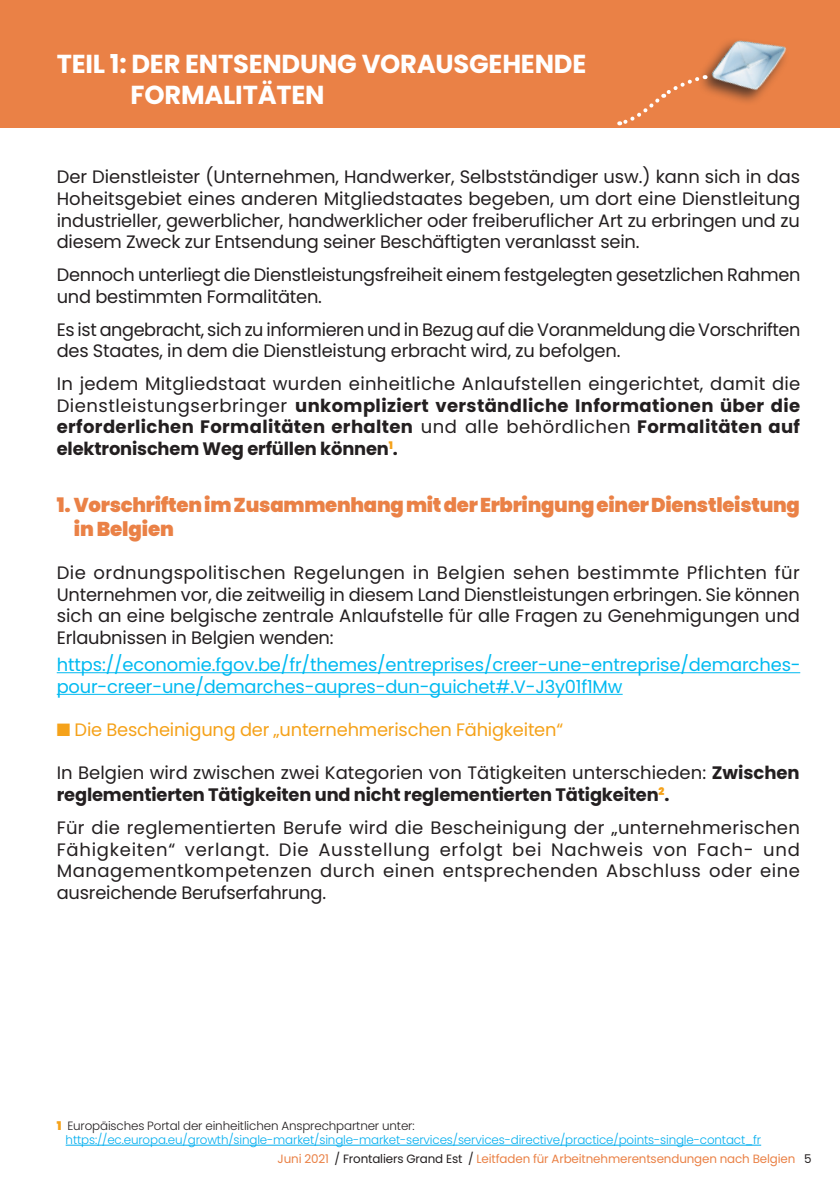
<style>
.page{position:relative;width:840px;height:1191px;background:#fff}
.page>*{position:absolute;margin:0;border:0;box-sizing:border-box;transform-origin:0 0}
.t1{font:700 26px/31.2px "Poppins";letter-spacing:-.01em;color:#fff}
.t2{font:900 20px/24px "Poppins";letter-spacing:-.015em;color:#ea8146}
.t3{font:18px/21.6px "Poppins";letter-spacing:-.01em;color:#231f20;text-align:justify}
.t4{font:700 18px/21.6px "Poppins";letter-spacing:-.01em;color:#231f20;text-align:justify}
.t5{font:18px/21.6px "Poppins";letter-spacing:-.005em;color:#00baf1}
.t6{font:18px "Poppins";letter-spacing:-.01em;color:#f5a21a}
.t7{font:300 12px/14.4px "Poppins";letter-spacing:-.01em;color:#00aeef}
.t8{font:12px "Poppins";letter-spacing:-.01em;color:#ea8146}
.s1{font-weight:400}
.s2{font-weight:900;color:#f5a21a}
.s3{color:#231f20}
</style>
<div class="page">
<div style="left:0;top:0;width:839px;height:127px;background:#ea8146"></div>
<hr style="left:57px;top:672px;width:742px;height:1px;background:#00baf1">
<hr style="left:57px;top:694px;width:565px;height:1px;background:#00baf1">
<div style="left:695px;top:37px;width:95px;height:69px;background:#231f20;opacity:.75"></div>
<img style="left:707px;top:37px;width:83px;height:69px">
<svg style="left:617px;top:74px;width:88px;height:52px"></svg>
<hr style="left:66px;top:1144px;width:694px;height:1px;background:#00aeef">
<h1 class="t1" style="left:130px;top:48px;width:457px;text-indent:-74px">TEIL 1: DER ENTSENDUNG VORAUSGEHENDE<br>FORMALITÄTEN</h1>
<p class="t3" style="left:57px;top:166px;width:744px">Der Dienstleister (Unternehmen, Handwerker, Selbstständiger usw.) kann sich in das Hoheitsgebiet eines anderen Mitgliedstaates begeben, um dort eine Dienstleitung industrieller, gewerblicher, handwerklicher oder freiberuflicher Art zu erbringen und zu diesem Zweck zur Entsendung seiner Beschäftigten veranlasst sein.</p>
<p class="t3" style="left:57px;top:264px;width:744px">Dennoch unterliegt die Dienstleistungsfreiheit einem festgelegten gesetzlichen Rahmen und bestimmten Formalitäten.</p>
<p class="t3" style="left:57px;top:319px;width:744px">Es ist angebracht, sich zu informieren und in Bezug auf die Voranmeldung die Vorschriften des Staates, in dem die Dienstleistung erbracht wird, zu befolgen.</p>
<p class="t4" style="left:57px;top:373px;width:744px"><span class="s1">In jedem Mitgliedstaat wurden einheitliche Anlaufstellen eingerichtet, damit die Dienstleistungserbringer</span> unkompliziert verständliche Informationen über die erforderlichen Formalitäten erhalten <span class="s1">und alle behördlichen</span> Formalitäten auf elektronischem Weg erfüllen können<sup>1</sup>.</p>
<p class="t2" style="left:74px;top:493px;width:727px;text-indent:-17px">1. Vorschriften im Zusammenhang mit der Erbringung einer Dienstleistung in Belgien</p>
<p class="t3" style="left:57px;top:562px;width:744px">Die ordnungspolitischen Regelungen in Belgien sehen bestimmte Pflichten für Unternehmen vor, die zeitweilig in diesem Land Dienstleistungen erbringen. Sie können sich an eine belgische zentrale Anlaufstelle für alle Fragen zu Genehmigungen und Erlaubnissen in Belgien wenden:</p>
<p class="t5" style="left:57px;top:654px;width:745px">https://economie.fgov.be/fr/themes/entreprises/creer-une-entreprise/demarches&shy;pour-creer-une/demarches-aupres-dun-guichet#.V-J3y01f1Mw</p>
<p class="t6" style="left:57px;top:719px;width:507px">■ Die Bescheinigung der „unternehmerischen Fähigkeiten“</p>
<p class="t4" style="left:57px;top:762px;width:744px"><span class="s1">In Belgien wird zwischen zwei Kategorien von Tätigkeiten unterschieden:</span> Zwischen reglementierten Tätigkeiten und nicht reglementierten Tätigkeiten<sup>2</sup>.</p>
<p class="t3" style="left:57px;top:817px;width:744px">Für die reglementierten Berufe wird die Bescheinigung der „unternehmerischen Fähigkeiten“ verlangt. Die Ausstellung erfolgt bei Nachweis von Fach- und Managementkompetenzen durch einen entsprechenden Abschluss oder eine ausreichende Berufserfahrung.</p>
<p class="t7" style="left:66px;top:1118px;width:696px;text-indent:-9px"><span class="s2">1</span> <span class="s3">Europäisches Portal der einheitlichen Ansprechpartner unter: </span>https://ec.europa.eu/growth/single-market/single-market-services/services-directive/practice/points-single-contact_fr</p>
<p class="t8" style="left:277px;top:1151px;width:535px">Juni 2021 <span class="s3">/ Frontaliers Grand Est /</span> Leitfaden für Arbeitnehmerentsendungen nach Belgien <span class="s3">5</span></p>
</div>
